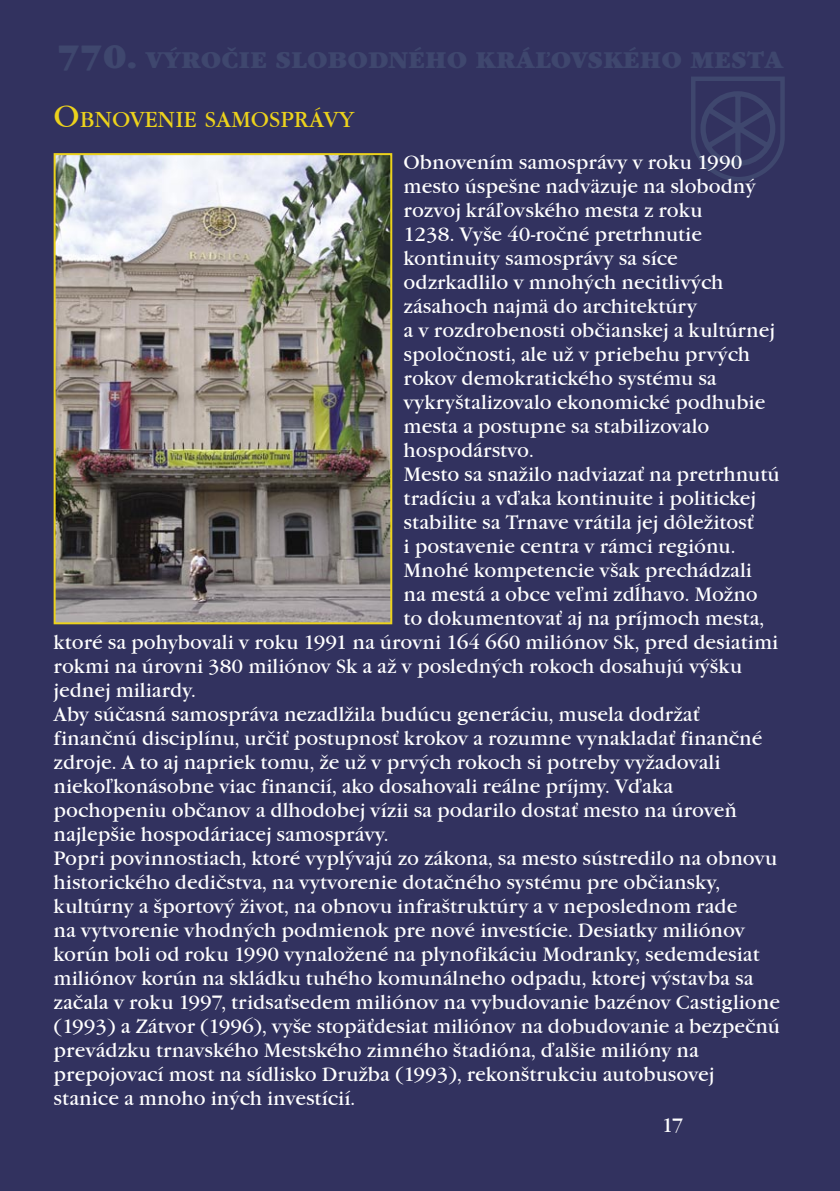
<style>
.page{position:relative;width:840px;height:1191px;background:#fff}
.page>*{position:absolute;margin:0;border:0;box-sizing:border-box;transform-origin:0 0}
.t1{font:23.4px "Garamond Itc T Ultr";color:#3f476e}
.妕齦1{font:22.4px "Garamond Itc T";color:#ecd21c}
.妕齦1-2{font:20px/24px "Garamond Itc T";color:#fff}
.s1{font-size:33.4px}
.s2{font-size:32px}
</style>
<div class="page">
<div style="left:0;top:0;width:839px;height:1191px;background:#32325f"></div>
<svg style="left:691px;top:77px;width:93px;height:104px"></svg>
<img style="left:57px;top:156px;width:332px;height:465px">
<div style="left:54px;top:153px;width:338px;height:471px;border:2px solid #ecd21c"></div>
<p class="t1" style="left:57px;top:46px;width:727px"><span class="s1">770.</span> VÝROČIE SLOBODNÉHO KRÁĽOVSKÉHO MESTA</p>
<p class="妕齦1" style="left:54px;top:107px;width:302px"><span class="s2">O</span>BNOVENIE SAMOSPRÁVY</p>
<p class="妕齦1-2" style="left:403px;top:151px;width:372px">Obnovením samosprávy v roku 1990 mesto úspešne nadväzuje na slobodný rozvoj kráľovského mesta z roku<br>1238. Vyše 40-ročné pretrhnutie kontinuity samosprávy sa síce odzrkadlilo v mnohých necitlivých zásahoch najmä do architektúry<br>a v rozdrobenosti občianskej a kultúrnej spoločnosti, ale už v priebehu prvých rokov demokratického systému sa vykryštalizovalo ekonomické podhubie mesta a postupne sa stabilizovalo hospodárstvo.</p>
<p class="妕齦1-2" style="left:403px;top:463px;width:377px">Mesto sa snažilo nadviazať na pretrhnutú</p>
<p class="妕齦1-2" style="left:403px;top:487px;width:354px">tradíciu a vďaka kontinuite i politickej</p>
<p class="妕齦1-2" style="left:403px;top:511px;width:351px">stabilite sa Trnave vrátila jej dôležitosť</p>
<p class="妕齦1-2" style="left:403px;top:535px;width:333px">i postavenie centra v rámci regiónu.</p>
<p class="妕齦1-2" style="left:403px;top:559px;width:350px">Mnohé kompetencie však prechádzali</p>
<p class="妕齦1-2" style="left:403px;top:583px;width:355px">na mestá a obce veľmi zdĺhavo. Možno</p>
<p class="妕齦1-2" style="left:403px;top:607px;width:362px">to dokumentovať aj na príjmoch mesta,</p>
<p class="妕齦1-2" style="left:54px;top:631px;width:725px">ktoré sa pohybovali v roku 1991 na úrovni 164 660 miliónov Sk, pred desiatimi</p>
<p class="妕齦1-2" style="left:54px;top:655px;width:689px">rokmi na úrovni 380 miliónov Sk a až v posledných rokoch dosahujú výšku</p>
<p class="妕齦1-2" style="left:54px;top:679px;width:144px">jednej miliardy.</p>
<p class="妕齦1-2" style="left:54px;top:703px;width:710px">Aby súčasná samospráva nezadlžila budúcu generáciu, musela dodržať finančnú disciplínu, určiť postupnosť krokov a rozumne vynakladať finančné zdroje. A to aj napriek tomu, že už v prvých rokoch si potreby vyžadovali niekoľkonásobne viac financií, ako dosahovali reálne príjmy. Vďaka pochopeniu občanov a dlhodobej vízii sa podarilo dostať mesto na úroveň najlepšie hospodáriacej samosprávy.</p>
<p class="妕齦1-2" style="left:54px;top:847px;width:727px">Popri povinnostiach, ktoré vyplývajú zo zákona, sa mesto sústredilo na obnovu historického dedičstva, na vytvorenie dotačného systému pre občiansky, kultúrny a športový život, na obnovu infraštruktúry a v neposlednom rade<br>na vytvorenie vhodných podmienok pre nové investície. Desiatky miliónov korún boli od roku 1990 vynaložené na plynofikáciu Modranky, sedemdesiat miliónov korún na skládku tuhého komunálneho odpadu, ktorej výstavba sa začala v roku 1997, tridsaťsedem miliónov na vybudovanie bazénov Castiglione (1993) a Zátvor (1996), vyše stopäťdesiat miliónov na dobudovanie a bezpečnú prevádzku trnavského Mestského zimného štadióna, ďalšie milióny na prepojovací most na sídlisko Družba (1993), rekonštrukciu autobusovej stanice a mnoho iných investícií.</p>
<p class="妕齦1-2" style="left:661px;top:1113px;width:23px">17</p>
</div>
